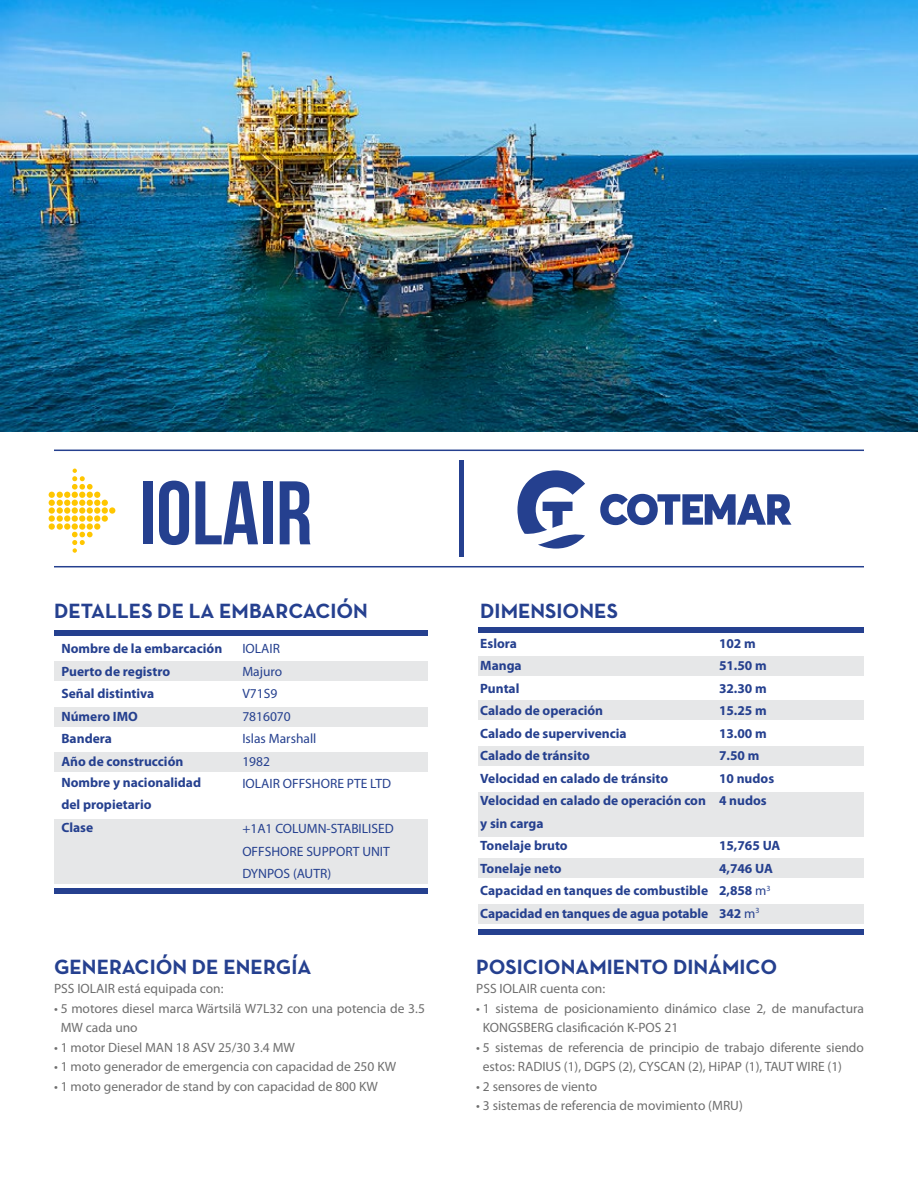
<style>
.page{position:relative;width:918px;height:1188px;background:#fff}
.page>*{position:absolute;margin:0;border:0;box-sizing:border-box;transform-origin:0 0}
.t1{font:90px "Bebas Neue";color:#25408f}
.t2{font:700 21px "Neutra Text";color:#25408f}
.t3{font:13.5px/19.5px "Myriad Pro";color:#6e6e6e}
.t4{font:700 13.5px/22.5px "Myriad Pro";color:#25408f}
.t5{font:13.5px/22.5px "Myriad Pro";color:#25408f}
.s1{font-weight:400}
</style>
<div class="page">
<img style="left:0;top:0;width:918px;height:431px">
<div style="left:54px;top:661px;width:373px;height:20px;background:#e6e7e8"></div>
<div style="left:478px;top:656px;width:386px;height:20px;background:#e6e7e8"></div>
<div style="left:478px;top:700px;width:386px;height:20px;background:#e6e7e8"></div>
<div style="left:478px;top:746px;width:386px;height:20px;background:#e6e7e8"></div>
<div style="left:478px;top:792px;width:386px;height:44px;background:#e6e7e8"></div>
<div style="left:478px;top:858px;width:386px;height:20px;background:#e6e7e8"></div>
<div style="left:478px;top:904px;width:386px;height:20px;background:#e6e7e8"></div>
<div style="left:54px;top:707px;width:373px;height:20px;background:#e6e7e8"></div>
<div style="left:54px;top:752px;width:373px;height:20px;background:#e6e7e8"></div>
<div style="left:54px;top:819px;width:373px;height:65px;background:#e6e7e8"></div>
<div style="left:54px;top:631px;width:373px;height:5px;background:#25408f"></div>
<div style="left:478px;top:627px;width:386px;height:5px;background:#25408f"></div>
<div style="left:478px;top:930px;width:386px;height:5px;background:#25408f"></div>
<div style="left:54px;top:889px;width:373px;height:5px;background:#25408f"></div>
<div style="left:49px;top:507px;width:6px;height:7px;background:#ffc600;border-radius:50%"></div>
<div style="left:49px;top:515px;width:6px;height:7px;background:#ffc600;border-radius:50%"></div>
<div style="left:49px;top:523px;width:6px;height:7px;background:#ffc600;border-radius:50%"></div>
<div style="left:109px;top:507px;width:6px;height:7px;background:#ffc600;border-radius:50%"></div>
<div style="left:102px;top:507px;width:6px;height:7px;background:#ffc600;border-radius:50%"></div>
<div style="left:102px;top:515px;width:6px;height:7px;background:#ffc600;border-radius:50%"></div>
<div style="left:94px;top:507px;width:6px;height:7px;background:#ffc600;border-radius:50%"></div>
<div style="left:94px;top:515px;width:6px;height:7px;background:#ffc600;border-radius:50%"></div>
<div style="left:94px;top:523px;width:6px;height:7px;background:#ffc600;border-radius:50%"></div>
<div style="left:87px;top:507px;width:6px;height:7px;background:#ffc600;border-radius:50%"></div>
<div style="left:87px;top:515px;width:6px;height:7px;background:#ffc600;border-radius:50%"></div>
<div style="left:87px;top:523px;width:6px;height:7px;background:#ffc600;border-radius:50%"></div>
<div style="left:79px;top:507px;width:6px;height:7px;background:#ffc600;border-radius:50%"></div>
<div style="left:79px;top:515px;width:6px;height:7px;background:#ffc600;border-radius:50%"></div>
<div style="left:79px;top:523px;width:6px;height:7px;background:#ffc600;border-radius:50%"></div>
<div style="left:72px;top:507px;width:6px;height:7px;background:#ffc600;border-radius:50%"></div>
<div style="left:72px;top:515px;width:6px;height:7px;background:#ffc600;border-radius:50%"></div>
<div style="left:72px;top:523px;width:6px;height:7px;background:#ffc600;border-radius:50%"></div>
<svg style="left:72px;top:532px;width:21px;height:21px"></svg>
<div style="left:64px;top:507px;width:6px;height:7px;background:#ffc600;border-radius:50%"></div>
<div style="left:64px;top:515px;width:6px;height:7px;background:#ffc600;border-radius:50%"></div>
<div style="left:64px;top:523px;width:6px;height:7px;background:#ffc600;border-radius:50%"></div>
<div style="left:57px;top:507px;width:6px;height:7px;background:#ffc600;border-radius:50%"></div>
<div style="left:57px;top:515px;width:6px;height:7px;background:#ffc600;border-radius:50%"></div>
<div style="left:57px;top:523px;width:6px;height:7px;background:#ffc600;border-radius:50%"></div>
<svg style="left:49px;top:469px;width:59px;height:37px"></svg>
<hr style="left:54px;top:566px;width:810px;height:1px;background:#25408f">
<hr style="left:54px;top:450px;width:810px;height:1px;background:#25408f">
<hr style="left:459px;top:460px;width:4px;height:97px;background:#25408f">
<svg style="left:517px;top:470px;width:68px;height:79px"></svg>
<svg style="left:600px;top:494px;width:192px;height:31px"></svg>
<h1 class="t1" style="left:139px;top:464px;width:175px">IOLAIR</h1>
<h2 class="t2" style="left:54px;top:598px;width:316px">DETALLES DE LA EMBARCACIÓN</h2>
<h2 class="t2" style="left:480px;top:598px;width:139px">DIMENSIONES</h2>
<p class="t4" style="left:61px;top:637px;width:162px">Nombre de la embarcación<br>Puerto de registro<br>Señal distintiva<br>Número IMO<br>Bandera<br>Año de construcción</p>
<p class="t4" style="left:61px;top:771px;width:141px">Nombre y nacionalidad del propietario<br>Clase</p>
<p class="t4" style="left:480px;top:632px;width:229px">Eslora<br>Manga<br>Puntal<br>Calado de operación<br>Calado de supervivencia<br>Calado de tránsito<br>Velocidad en calado de tránsito<br>Velocidad en calado de operación con y sin carga<br>Tonelaje bruto<br>Tonelaje neto<br>Capacidad en tanques de combustible<br>Capacidad en tanques de agua potable</p>
<p class="t4" style="left:719px;top:632px;width:57px">102 m<br>51.50 m<br>32.30 m<br>15.25 m<br>13.00 m<br>7.50 m<br>10 nudos<br>4 nudos</p>
<p class="t5" style="left:242px;top:637px;width:150px">IOLAIR<br>Majuro<br>V71S9<br>7816070<br>Islas Marshall<br>1982<br>IOLAIR OFFSHORE PTE LTD</p>
<p class="t5" style="left:242px;top:817px;width:153px">+1A1 COLUMN-STABILISED<br>OFFSHORE SUPPORT UNIT<br>DYNPOS (AUTR)</p>
<p class="t4" style="left:719px;top:834px;width:63px">15,765 UA<br>4,746 UA<br>2,858 <span class="s1">m</span><sup>3<br></sup>342 <span class="s1">m</span><sup>3</sup></p>
<h2 class="t2" style="left:54px;top:954px;width:259px">GENERACIÓN DE ENERGÍA</h2>
<p class="t3" style="left:54px;top:979px;width:171px">PSS IOLAIR está equipada con:</p>
<p class="t3" style="left:61px;top:998px;width:366px;text-indent:-7px">• 5 motores diesel marca Wärtsilä W7L32 con una potencia de 3.5<br>MW cada uno</p>
<p class="t3" style="left:54px;top:1037px;width:243px">• 1 motor Diesel MAN 18 ASV 25/30 3.4 MW</p>
<p class="t3" style="left:54px;top:1057px;width:344px">• 1 moto generador de emergencia con capacidad de 250 KW</p>
<p class="t3" style="left:54px;top:1076px;width:325px">• 1 moto generador de stand by con capacidad de 800 KW</p>
<h2 class="t2" style="left:476px;top:954px;width:302px">POSICIONAMIENTO DINÁMICO</h2>
<p class="t3" style="left:476px;top:979px;width:131px">PSS IOLAIR cuenta con:</p>
<p class="t3" style="left:483px;top:998px;width:383px;text-indent:-7px">• 1 sistema de posicionamiento dinámico clase 2, de manufactura<br>KONGSBERG clasificación K-POS 21</p>
<p class="t3" style="left:483px;top:1037px;width:383px;text-indent:-7px">• 5 sistemas de referencia de principio de trabajo diferente siendo estos: RADIUS (1), DGPS (2), CYSCAN (2), HiPAP (1), TAUT WIRE (1)</p>
<p class="t3" style="left:476px;top:1076px;width:122px">• 2 sensores de viento</p>
<p class="t3" style="left:476px;top:1096px;width:268px">• 3 sistemas de referencia de movimiento (MRU)</p>
</div>
